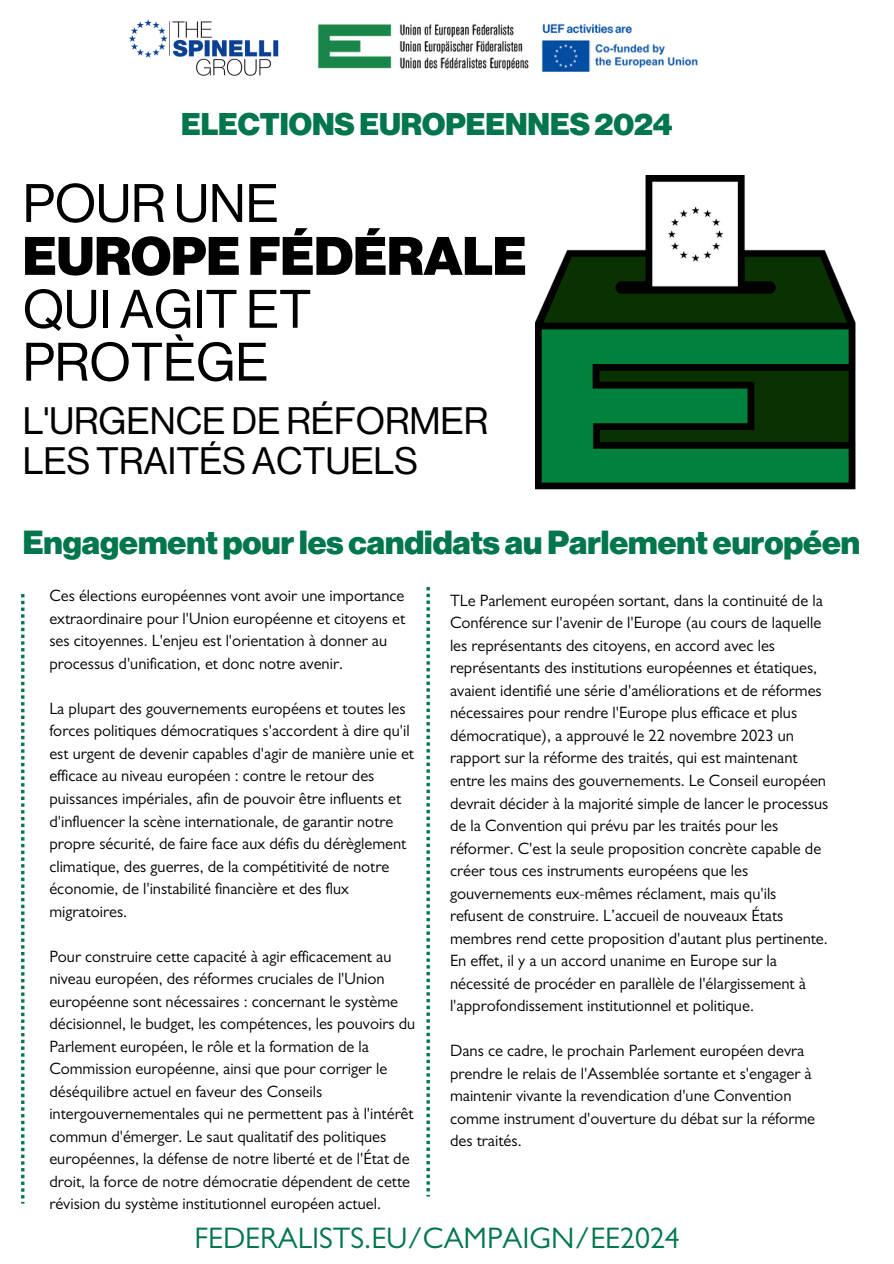
<style>
.page{position:relative;width:894px;height:1264px;background:#fff}
.page>*{position:absolute;margin:0;border:0;box-sizing:border-box;transform-origin:0 0}
.t1{font:52.95px/52.8px "Neue Haas Display";color:#000}
.t2{font:37.5px/39.8px "Neue Haas Display";color:#000}
.t3{font:900 32.7px "Neue Haas Display";color:#00764d}
.t4{font:900 30.75px "Neue Haas Display";color:#00764d}
.t5{font:29.85px "Gill Sans";color:#00764d}
.t6{font:16.5px/22.5px "Gill Sans";color:#000}
.s1{font-weight:900}
</style>
<div class="page">
<img style="left:535px;top:175px;width:321px;height:315px">
<img style="left:129px;top:19px;width:149px;height:56px">
<svg style="left:21px;top:594px;width:3px;height:609px"></svg>
<svg style="left:426px;top:587px;width:4px;height:609px"></svg>
<img style="left:317px;top:23px;width:381px;height:49px">
<h4 class="t4" style="left:181px;top:109px;width:493px">ELECTIONSEUROPEENNES2024</h4>
<p class="t1" style="left:23px;top:179px;width:505px">POUR UNE<br><span class="s1">EUROPEFÉDÉRALE<br></span>QUI AGIT ET<br>PROTÈGE</p>
<p class="t2" style="left:23px;top:402px;width:467px">L'URGENCE DE RÉFORMER<br>LES TRAITÉS ACTUELS</p>
<p class="t3" style="left:23px;top:527px;width:838px">Engagementpour les candidats auParlement européen</p>
<p class="t6" style="left:450px;top:591px;width:380px">TLe Parlement européen sortant, dans la continuité de la Conférence sur l'avenir de l'Europe (au cours de laquelle les représentants des citoyens, en accord avec les représentants des institutions européennes et étatiques, avaient identifié une série d'améliorations et de réformes nécessaires pour rendre l'Europe plus efficace et plus démocratique), a approuvé le 22 novembre 2023 un rapport sur la réforme des traités, qui est maintenant entre les mains des gouvernements. Le Conseil européen devrait décider à la majorité simple de lancer le processus de la Convention qui prévu par les traités pour les réformer. C'est la seule proposition concrète capable de créer tous ces instruments européens que les gouvernements eux-mêmes réclament, mais qu'ils refusent de construire. L’accueil de nouveaux États membres rend cette proposition d'autant plus pertinente.<br>En effet, il y a un accord unanime en Europe sur la nécessité de procéder en parallèle de l'élargissement à l'approfondissement institutionnel et politique.</p>
<p class="t6" style="left:450px;top:1041px;width:366px">Dans ce cadre, le prochain Parlement européen devra prendre le relais de l'Assemblée sortante et s'engager à maintenir vivante la revendication d'une Convention comme instrument d'ouverture du débat sur la réforme des traités.</p>
<h3 class="t6" style="left:49px;top:587px;width:357px">Ces élections européennes vont avoir une importance extraordinaire pour l'Union européenne et citoyens et ses citoyennes. L'enjeu est l'orientation à donner au processus d'unification, et donc notre avenir.</h3>
<h1 class="t6" style="left:49px;top:699px;width:366px">La plupart des gouvernements européens et toutes les forces politiques démocratiques s'accordent à dire qu'il est urgent de devenir capables d'agir de manière unie et efficace au niveau européen : contre le retour des puissances impériales, afin de pouvoir être influents et d'influencer la scène internationale, de garantir notre propre sécurité, de faire face aux défis du dérèglement climatique, des guerres, de la compétitivité de notre économie, de l'instabilité financière et des flux migratoires.</h1>
<h2 class="t6" style="left:49px;top:947px;width:367px">Pour construire cette capacité à agir efficacement au niveau européen, des réformes cruciales de l'Union européenne sont nécessaires : concernant le système décisionnel, le budget, les compétences, les pouvoirs du Parlement européen, le rôle et la formation de la Commission européenne, ainsi que pour corriger le déséquilibre actuel en faveur des Conseils intergouvernementales qui ne permettent pas à l'intérêt commun d'émerger. Le saut qualitatif des politiques européennes, la défense de notre liberté et de l'État de droit, la force de notre démocratie dépendent de cette révision du système institutionnel européen actuel.</h2>
<h5 class="t5" style="left:194px;top:1227px;width:486px">FEDERALISTS.EU/CAMPAIGN/EE2024</h5>
</div>
